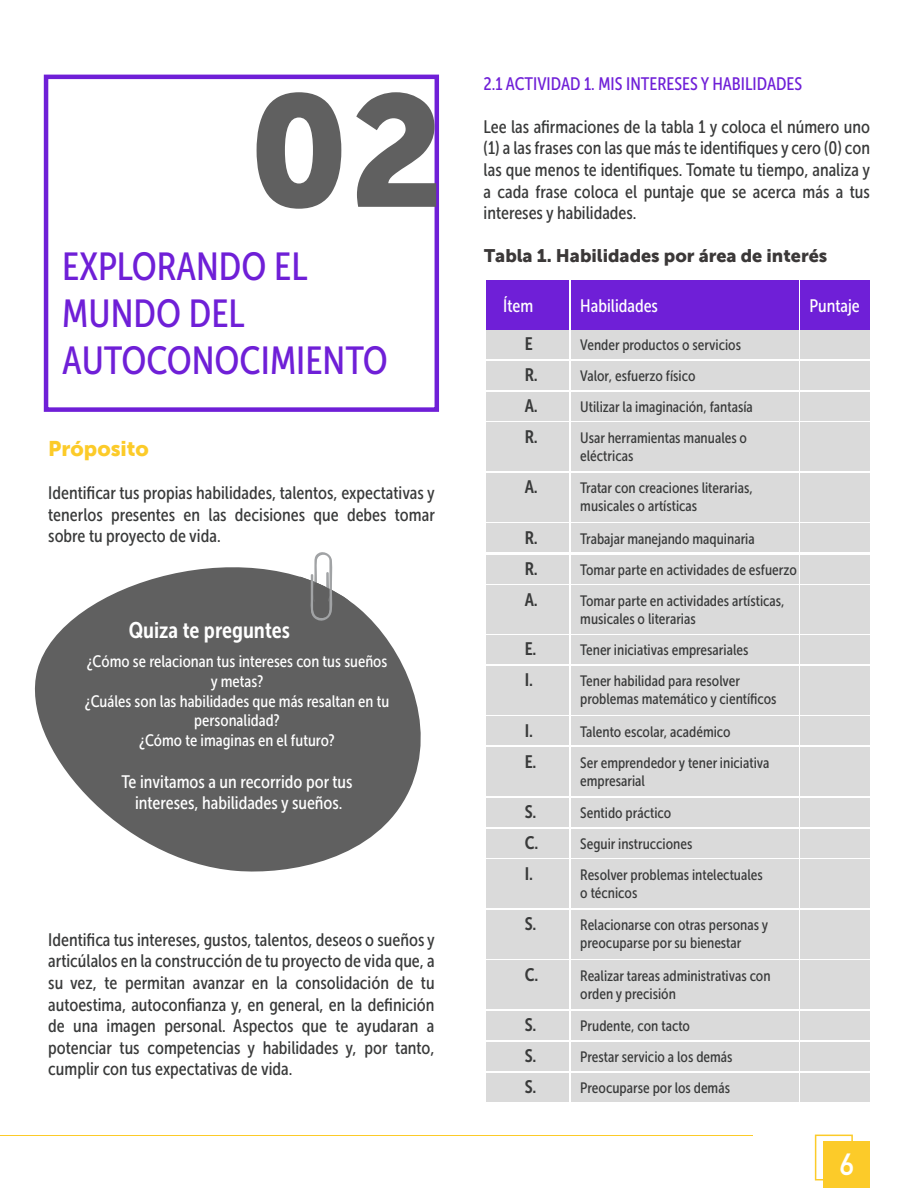
<style>
.page{position:relative;width:918px;height:1188px;background:#fff}
.page>*{position:absolute;margin:0;border:0;box-sizing:border-box;transform-origin:0 0}
.t1{font:157.5px "Museo Sans 900";color:#606060}
.t2{font:39px/46.8px "Museo Sans Condensed 500";color:#6f1fd7}
.t3{font:700 30px "DIN Alternate";color:#fff}
.t4{font:22.5px "Museo Sans Condensed 700";color:#fff}
.t5{font:21px "Museo Sans 900";color:#fccb29}
.t6{font:19.35px "Museo Sans 900";color:#fff}
.t7{font:18px/21.6px "Museo Sans Condensed 500";color:#393a3a;text-align:justify}
.t8{font:18px/21.6px "Museo Sans Condensed 500";color:#fff;text-align:center}
.t9{font:18px "Museo Sans Condensed 500";color:#6f1fd7}
.t10{font:18px "Museo Sans 900";color:#3b3838}
.t11{font:18px "Museo Sans Condensed 700";color:#393a3a}
.t12{font:16.5px/19.8px "Museo Sans Condensed 500";color:#fff;text-align:center}
.t13{font:15px/18px "Museo Sans Condensed 500";color:#393a3a}
.s1{font-family:"Museo Sans Condensed 700";font-size:18px}
</style>
<div class="page">
<div style="left:44px;top:75px;width:395px;height:337px;border:4px solid #6f1fd7"></div>
<div style="left:487px;top:280px;width:82px;height:50px;background:#6f1fd7"></div>
<div style="left:571px;top:280px;width:228px;height:50px;background:#6f1fd7"></div>
<div style="left:801px;top:280px;width:69px;height:50px;background:#6f1fd7"></div>
<div style="left:487px;top:330px;width:82px;height:29px;background:#dadada"></div>
<div style="left:571px;top:330px;width:228px;height:29px;background:#dadada"></div>
<div style="left:801px;top:330px;width:69px;height:29px;background:#dadada"></div>
<div style="left:487px;top:361px;width:82px;height:29px;background:#dadada"></div>
<div style="left:571px;top:361px;width:228px;height:29px;background:#dadada"></div>
<div style="left:801px;top:361px;width:69px;height:29px;background:#dadada"></div>
<div style="left:487px;top:392px;width:82px;height:29px;background:#dadada"></div>
<div style="left:571px;top:392px;width:228px;height:29px;background:#dadada"></div>
<div style="left:801px;top:392px;width:69px;height:29px;background:#dadada"></div>
<div style="left:487px;top:524px;width:82px;height:28px;background:#dadada"></div>
<div style="left:571px;top:524px;width:228px;height:28px;background:#dadada"></div>
<div style="left:801px;top:524px;width:69px;height:28px;background:#dadada"></div>
<div style="left:487px;top:555px;width:82px;height:28px;background:#dadada"></div>
<div style="left:571px;top:555px;width:228px;height:28px;background:#dadada"></div>
<div style="left:801px;top:555px;width:69px;height:28px;background:#dadada"></div>
<div style="left:487px;top:423px;width:82px;height:48px;background:#dadada"></div>
<div style="left:571px;top:423px;width:228px;height:48px;background:#dadada"></div>
<div style="left:801px;top:423px;width:69px;height:48px;background:#dadada"></div>
<div style="left:487px;top:473px;width:82px;height:48px;background:#dadada"></div>
<div style="left:571px;top:473px;width:228px;height:48px;background:#dadada"></div>
<div style="left:801px;top:473px;width:69px;height:48px;background:#dadada"></div>
<div style="left:487px;top:586px;width:82px;height:48px;background:#dadada"></div>
<div style="left:571px;top:586px;width:228px;height:48px;background:#dadada"></div>
<div style="left:801px;top:586px;width:69px;height:48px;background:#dadada"></div>
<div style="left:487px;top:635px;width:82px;height:29px;background:#dadada"></div>
<div style="left:571px;top:635px;width:228px;height:29px;background:#dadada"></div>
<div style="left:801px;top:635px;width:69px;height:29px;background:#dadada"></div>
<div style="left:487px;top:716px;width:82px;height:29px;background:#dadada"></div>
<div style="left:571px;top:716px;width:228px;height:29px;background:#dadada"></div>
<div style="left:801px;top:716px;width:69px;height:29px;background:#dadada"></div>
<div style="left:487px;top:798px;width:82px;height:29px;background:#dadada"></div>
<div style="left:571px;top:798px;width:228px;height:29px;background:#dadada"></div>
<div style="left:801px;top:798px;width:69px;height:29px;background:#dadada"></div>
<div style="left:487px;top:829px;width:82px;height:29px;background:#dadada"></div>
<div style="left:571px;top:829px;width:228px;height:29px;background:#dadada"></div>
<div style="left:801px;top:829px;width:69px;height:29px;background:#dadada"></div>
<div style="left:487px;top:1011px;width:82px;height:28px;background:#dadada"></div>
<div style="left:571px;top:1011px;width:228px;height:28px;background:#dadada"></div>
<div style="left:801px;top:1011px;width:69px;height:28px;background:#dadada"></div>
<div style="left:487px;top:1042px;width:82px;height:29px;background:#dadada"></div>
<div style="left:571px;top:1042px;width:228px;height:29px;background:#dadada"></div>
<div style="left:801px;top:1042px;width:69px;height:29px;background:#dadada"></div>
<div style="left:487px;top:1073px;width:82px;height:29px;background:#dadada"></div>
<div style="left:571px;top:1073px;width:228px;height:29px;background:#dadada"></div>
<div style="left:801px;top:1073px;width:69px;height:29px;background:#dadada"></div>
<div style="left:487px;top:666px;width:82px;height:48px;background:#dadada"></div>
<div style="left:571px;top:666px;width:228px;height:48px;background:#dadada"></div>
<div style="left:801px;top:666px;width:69px;height:48px;background:#dadada"></div>
<div style="left:487px;top:747px;width:82px;height:48px;background:#dadada"></div>
<div style="left:571px;top:747px;width:228px;height:48px;background:#dadada"></div>
<div style="left:801px;top:747px;width:69px;height:48px;background:#dadada"></div>
<div style="left:487px;top:860px;width:82px;height:48px;background:#dadada"></div>
<div style="left:571px;top:860px;width:228px;height:48px;background:#dadada"></div>
<div style="left:801px;top:860px;width:69px;height:48px;background:#dadada"></div>
<div style="left:487px;top:910px;width:82px;height:48px;background:#dadada"></div>
<div style="left:571px;top:910px;width:228px;height:48px;background:#dadada"></div>
<div style="left:801px;top:910px;width:69px;height:48px;background:#dadada"></div>
<div style="left:487px;top:960px;width:82px;height:48px;background:#dadada"></div>
<div style="left:571px;top:960px;width:228px;height:48px;background:#dadada"></div>
<div style="left:801px;top:960px;width:69px;height:48px;background:#dadada"></div>
<svg style="left:34px;top:567px;width:387px;height:305px;fill:#606060"></svg>
<svg style="left:300px;top:552px;width:71px;height:76px"></svg>
<div style="left:815px;top:1135px;width:38px;height:45px;border:2px solid #fccb29"></div>
<div style="left:823px;top:1141px;width:47px;height:47px;background:#fccb29"></div>
<hr style="left:0;top:1135px;width:753px;height:1px;background:#fccb29">
<h1 class="t1" style="left:249px;top:62px;width:197px">02</h1>
<h2 class="t2" style="left:62px;top:244px;width:327px">EXPLORANDO EL<br>MUNDO DEL<br>AUTOCONOCIMIENTO</h2>
<h3 class="t5" style="left:48px;top:437px;width:102px">Próposito</h3>
<p class="t7" style="left:48px;top:482px;width:388px">Identificar tus propias habilidades, talentos, expectativas y tenerlos presentes en las decisiones que debes tomar sobre tu proyecto de vida.</p>
<h3 class="t4" style="left:129px;top:617px;width:163px">Quiza te preguntes</h3>
<p class="t6" style="left:142px;top:627px;width:190px">Quizás te preguntes</p>
<p class="t12" style="left:85px;top:651px;width:306px">¿Cómo se relacionan tus intereses con tus sueños y metas?<br>¿Cuáles son las habilidades que más resaltan en tu personalidad?<br>¿Cómo te imaginas en el futuro?</p>
<p class="t8" style="left:122px;top:771px;width:233px">Te invitamos a un recorrido por tus intereses, habilidades y sueños.</p>
<p class="t7" style="left:48px;top:929px;width:388px">Identifica tus intereses, gustos, talentos, deseos o sueños y articúlalos en la construcción de tu proyecto de vida que, a su vez, te permitan avanzar en la consolidación de tu autoestima, autoconfianza y, en general, en la definición de una imagen personal. Aspectos que te ayudaran a potenciar tus competencias y habilidades y, por tanto, cumplir con tus expectativas de vida.</p>
<p class="t9" style="left:484px;top:74px;width:320px">2.1 ACTIVIDAD 1. MIS INTERESES Y HABILIDADES</p>
<p class="t7" style="left:484px;top:116px;width:388px">Lee las afirmaciones de la tabla 1 y coloca el número uno (1) a las frases con las que más te identifiques y cero (0) con las que menos te identifiques. Tomate tu tiempo, analiza y a cada frase coloca el puntaje que se acerca más a tus intereses y habilidades.</p>
<p class="t10" style="left:484px;top:245px;width:345px">Tabla 1. Habilidades por área de interés</p>
<p class="t8" style="left:503px;top:295px;width:32px">Ítem</p>
<p class="t8" style="left:580px;top:295px;width:79px">Habilidades</p>
<p class="t8" style="left:810px;top:295px;width:52px">Puntaje</p>
<p class="t11" style="left:525px;top:334px;width:9px">E</p>
<p class="t13" style="left:525px;top:329px;width:230px;line-height:31px;text-indent:56px">Vender productos o servicios<br><span class="s1">R.</span> Valor, esfuerzo físico<br><span class="s1">A.</span> Utilizar la imaginación, fantasía</p>
<p class="t13" style="left:580px;top:429px;width:168px;text-indent:-56px"><span class="s1">R.</span> Usar herramientas manuales o eléctricas</p>
<p class="t13" style="left:525px;top:479px;width:230px;text-align:center"><span class="s1">A.</span> Tratar con creaciones literarias, musicales o artísticas</p>
<p class="t13" style="left:525px;top:523px;width:274px;line-height:31px"><span class="s1">R.</span> Trabajar manejando maquinaria<br><span class="s1">R.</span> Tomar parte en actividades de esfuerzo</p>
<p class="t13" style="left:580px;top:592px;width:206px;text-indent:-56px"><span class="s1">A.</span> Tomar parte en actividades artísticas, musicales o literarias</p>
<p class="t11" style="left:525px;top:639px;width:13px">E.</p>
<p class="t13" style="left:580px;top:641px;width:170px">Tener iniciativas empresariales</p>
<p class="t11" style="left:525px;top:670px;width:10px">I.</p>
<p class="t13" style="left:580px;top:672px;width:198px">Tener habilidad para resolver problemas matemático y científicos</p>
<p class="t11" style="left:525px;top:720px;width:10px">I.</p>
<p class="t13" style="left:580px;top:722px;width:152px">Talento escolar, académico</p>
<p class="t11" style="left:525px;top:751px;width:13px">E.</p>
<p class="t13" style="left:580px;top:754px;width:191px">Ser emprendedor y tener iniciativa empresarial</p>
<p class="t11" style="left:525px;top:802px;width:13px">S.</p>
<p class="t13" style="left:525px;top:797px;width:169px;line-height:31px;text-indent:56px">Sentido práctico<br><span class="s1">C.</span> Seguir instrucciones</p>
<p class="t11" style="left:525px;top:864px;width:10px">I.</p>
<p class="t13" style="left:580px;top:866px;width:184px">Resolver problemas intelectuales o técnicos</p>
<p class="t11" style="left:525px;top:914px;width:13px">S.</p>
<p class="t13" style="left:580px;top:916px;width:189px">Relacionarse con otras personas y preocuparse por su bienestar</p>
<p class="t13" style="left:580px;top:966px;width:192px;text-indent:-56px"><span class="s1">C.</span> Realizar tareas administrativas con orden y precisión</p>
<p class="t11" style="left:525px;top:1015px;width:13px">S.</p>
<p class="t13" style="left:580px;top:1017px;width:111px">Prudente, con tacto</p>
<p class="t11" style="left:525px;top:1046px;width:13px">S.</p>
<p class="t13" style="left:580px;top:1048px;width:154px">Prestar servicio a los demás</p>
<p class="t11" style="left:525px;top:1077px;width:13px">S.</p>
<p class="t13" style="left:580px;top:1079px;width:151px">Preocuparse por los demás</p>
<h3 class="t3" style="left:839px;top:1142px;width:16px">6</h3>
</div>
